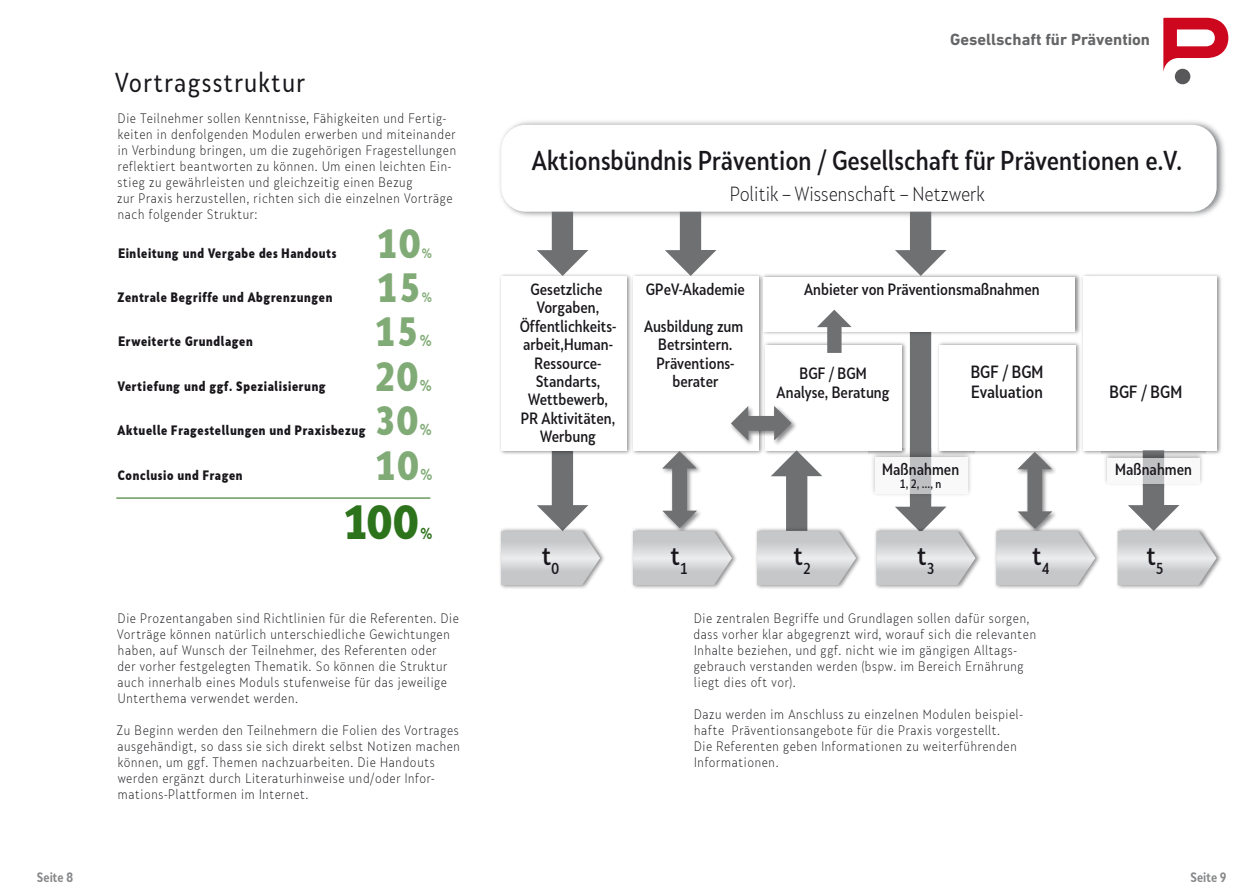
<style>
.page{position:relative;width:1259px;height:893px;background:#fff}
.page>*{position:absolute;margin:0;border:0;box-sizing:border-box;transform-origin:0 0}
.t1{font:900 45px "Skola Sans Cn";color:#2d731b}
.t2{font:900 38.4px "Skola Sans Cn";letter-spacing:.05em;color:#81ab76}
.t3{font:500 25.5px "Skola Sans Cn";color:#1a171c}
.t4{font:25.5px "Skola Sans Cn";letter-spacing:.05em;color:#1a171c}
.t5{font:300 19.2px "Skola Sans Cn";color:#1a171c}
.t6{font:500 16.65px/20px "Skola Sans Cn";color:#1a171c}
.t7{font:700 16.5px "DIN Next LT Pro";color:#646567}
.t8{font:500 15.3px/18.5px "Skola Sans Cn";color:#1a171c;text-align:center}
.t9{font:900 14.85px "Skola Sans Cn";color:#81ab76}
.t10{font:900 14.85px "Skola Sans Cn";color:#2d731b}
.t11{font:300 12.75px/15.9px "Skola Sans Cn";letter-spacing:.05em;color:#1a171c}
.t12{font:900 12.75px "Skola Sans Cn";letter-spacing:.05em;color:#1a171c}
.t13{font:700 12.75px "Skola Sans Cn";color:#87888a}
.t14{font:900 12.75px "Skola Sans Cn";color:#81ab76}
.t15{font:500 11.55px "Skola Sans Cn";color:#1a171c}
</style>
<div class="page">
<img style="left:500px;top:121px;width:725px;height:96px">
<div style="left:501px;top:125px;width:715px;height:87px;background:#fff;border-radius:25px"></div>
<img style="left:634px;top:274px;width:129px;height:180px">
<div style="left:633px;top:277px;width:125px;height:174px;background:#fff"></div>
<img style="left:761px;top:340px;width:115px;height:114px">
<div style="left:765px;top:345px;width:136px;height:106px;background:#fff"></div>
<img style="left:975px;top:342px;width:104px;height:112px">
<div style="left:939px;top:345px;width:136px;height:106px;background:#fff"></div>
<img style="left:1013px;top:451px;width:46px;height:1px">
<img style="left:760px;top:274px;width:319px;height:63px">
<div style="left:763px;top:277px;width:312px;height:54px;background:#fff"></div>
<img style="left:1079px;top:274px;width:142px;height:180px">
<div style="left:1082px;top:277px;width:134px;height:174px;background:#fff"></div>
<img style="left:500px;top:274px;width:133px;height:180px">
<div style="left:501px;top:277px;width:125px;height:174px;background:#fff"></div>
<img style="left:500px;top:531px;width:104px;height:58px">
<svg style="left:501px;top:451px;width:99px;height:134px"></svg>
<img style="left:632px;top:531px;width:104px;height:58px">
<svg style="left:633px;top:451px;width:99px;height:134px"></svg>
<img style="left:756px;top:531px;width:104px;height:58px">
<svg style="left:757px;top:450px;width:99px;height:135px"></svg>
<img style="left:875px;top:531px;width:105px;height:58px">
<svg style="left:876px;top:331px;width:99px;height:254px"></svg>
<img style="left:995px;top:531px;width:104px;height:58px">
<svg style="left:996px;top:452px;width:99px;height:133px"></svg>
<img style="left:1117px;top:549px;width:104px;height:40px">
<img style="left:744px;top:402px;width:52px;height:46px">
<svg style="left:731px;top:406px;width:60px;height:35px"></svg>
<svg style="left:817px;top:310px;width:34px;height:43px"></svg>
<svg style="left:1117px;top:451px;width:99px;height:134px"></svg>
<svg style="left:537px;top:212px;width:51px;height:64px"></svg>
<svg style="left:665px;top:212px;width:51px;height:64px"></svg>
<svg style="left:895px;top:212px;width:51px;height:64px"></svg>
<img style="left:1101px;top:450px;width:104px;height:38px">
<svg style="left:1107px;top:458px;width:92px;height:26px"></svg>
<img style="left:868px;top:448px;width:107px;height:51px">
<svg style="left:875px;top:458px;width:92px;height:36px"></svg>
<hr style="left:116px;top:497px;width:314px;height:2px;background:#2d731b">
<div style="left:1174px;top:69px;width:16px;height:15px;background:#58585a;border-radius:50%"></div>
<svg style="left:1163px;top:18px;width:65px;height:55px"></svg>
<h3 class="t4" style="left:115px;top:68px;width:191px">Vortragsstruktur</h3>
<p class="t11" style="left:117px;top:111px;width:340px">Die Teilnehmer sollen Kenntnisse, Fähigkeiten und Fertig&shy;keiten in denfolgenden Modulen erwerben und miteinander in Verbindung bringen, um die zugehörigen Fragestellungen reflektiert beantworten zu können. Um einen leichten Ein&shy;stieg zu gewährleisten und gleichzeitig einen Bezug<br>zur Praxis herzustellen, richten sich die einzelnen Vorträge nach folgender Struktur:</p>
<p class="t12" style="left:118px;top:245px;width:219px">Einleitung und Vergabe des Handouts</p>
<h2 class="t2" style="left:377px;top:219px;width:45px">10</h2>
<p class="t14" style="left:422px;top:245px;width:12px">%</p>
<p class="t12" style="left:118px;top:289px;width:216px">Zentrale Begriffe und Abgrenzungen</p>
<h2 class="t2" style="left:377px;top:264px;width:45px">15</h2>
<p class="t14" style="left:422px;top:289px;width:12px">%</p>
<p class="t12" style="left:118px;top:334px;width:136px">Erweiterte Grundlagen</p>
<h2 class="t2" style="left:375px;top:308px;width:45px">15</h2>
<p class="t9" style="left:420px;top:332px;width:13px">%</p>
<p class="t12" style="left:118px;top:378px;width:209px">Vertiefung und ggf. Spezialisierung</p>
<h2 class="t2" style="left:375px;top:352px;width:45px">20</h2>
<p class="t9" style="left:420px;top:376px;width:13px">%</p>
<p class="t12" style="left:118px;top:422px;width:250px">Aktuelle Fragestellungen und Praxisbezug</p>
<h2 class="t2" style="left:375px;top:397px;width:45px">30</h2>
<p class="t9" style="left:420px;top:420px;width:13px">%</p>
<p class="t12" style="left:118px;top:467px;width:126px">Conclusio und Fragen</p>
<h2 class="t2" style="left:375px;top:441px;width:45px">10</h2>
<p class="t9" style="left:420px;top:465px;width:13px">%</p>
<h1 class="t1" style="left:344px;top:494px;width:76px">100</h1>
<p class="t10" style="left:420px;top:524px;width:13px">%</p>
<p class="t11" style="left:117px;top:610px;width:343px">Die Prozentangaben sind Richtlinien für die Referenten. Die Vorträge können natürlich unterschiedliche Gewichtungen haben, auf Wunsch der Teilnehmer, des Referenten oder<br>der vorher festgelegten Thematik. So können die Struktur auch innerhalb eines Moduls stufenweise für das jeweilige Unterthema verwendet werden.</p>
<p class="t11" style="left:116px;top:722px;width:345px">Zu Beginn werden den Teilnehmern die Folien des Vortrages ausgehändigt, so dass sie sich direkt selbst Notizen machen können, um ggf. Themen nachzuarbeiten. Die Handouts werden ergänzt durch Literaturhinweise und/oder Infor&shy;mations-Plattformen im Internet.</p>
<p class="t7" style="left:950px;top:30px;width:201px">Gesellschaft für Prävention</p>
<h3 class="t3" style="left:532px;top:145px;width:652px">Aktionsbündnis Prävention / Gesellschaft für Präventionen e.V.</h3>
<h3 class="t5" style="left:729px;top:182px;width:256px">Politik – Wissenschaft – Netzwerk</h3>
<p class="t8" style="left:520px;top:280px;width:98px">Gesetzliche<br>Vorgaben,<br>Öffentlichkeits&shy;arbeit,Human-<br>Ressource-<br>Standarts,<br>Wettbewerb,<br>PR Aktivitäten,<br>Werbung</p>
<p class="t8" style="left:646px;top:280px;width:101px">GPeV-Akademie</p>
<p class="t8" style="left:644px;top:317px;width:101px">Ausbildung zum<br>Betrsintern.<br>Präventions&shy;berater</p>
<p class="t8" style="left:804px;top:280px;width:237px">Anbieter von Präventionsmaßnahmen</p>
<p class="t8" style="left:776px;top:364px;width:114px">BGF / BGM<br>Analyse, Beratung</p>
<h3 class="t6" style="left:970px;top:362px;width:74px">BGF / BGM<br>Evaluation</h3>
<p class="t8" style="left:882px;top:460px;width:79px">Maßnahmen</p>
<p class="t15" style="left:900px;top:477px;width:43px">1, 2, …, n</p>
<h3 class="t6" style="left:1109px;top:382px;width:74px">BGF / BGM</h3>
<p class="t8" style="left:1115px;top:460px;width:79px">Maßnahmen</p>
<h3 class="t3" style="left:542px;top:540px;width:18px">t<sub>0</sub></h3>
<h3 class="t3" style="left:671px;top:540px;width:18px">t<sub>1</sub></h3>
<h3 class="t3" style="left:794px;top:540px;width:18px">t<sub>2</sub></h3>
<h3 class="t3" style="left:917px;top:540px;width:18px">t<sub>3</sub></h3>
<h3 class="t3" style="left:1032px;top:540px;width:18px">t<sub>4</sub></h3>
<h3 class="t3" style="left:1146px;top:540px;width:18px">t<sub>5</sub></h3>
<p class="t11" style="left:693px;top:610px;width:344px">Die zentralen Begriffe und Grundlagen sollen dafür sorgen, dass vorher klar abgegrenzt wird, worauf sich die relevanten Inhalte beziehen, und ggf. nicht wie im gängigen Alltags&shy;gebrauch verstanden werden (bspw. im Bereich Ernährung liegt dies oft vor).</p>
<p class="t11" style="left:694px;top:706px;width:330px">Dazu werden im Anschluss zu einzelnen Modulen beispiel&shy;hafte Präventionsangebote für die Praxis vorgestellt.<br>Die Referenten geben Informationen zu weiterführenden Informationen.</p>
<p class="t13" style="left:37px;top:869px;width:38px">Seite 8</p>
<p class="t13" style="left:1190px;top:869px;width:38px">Seite 9</p>
</div>
